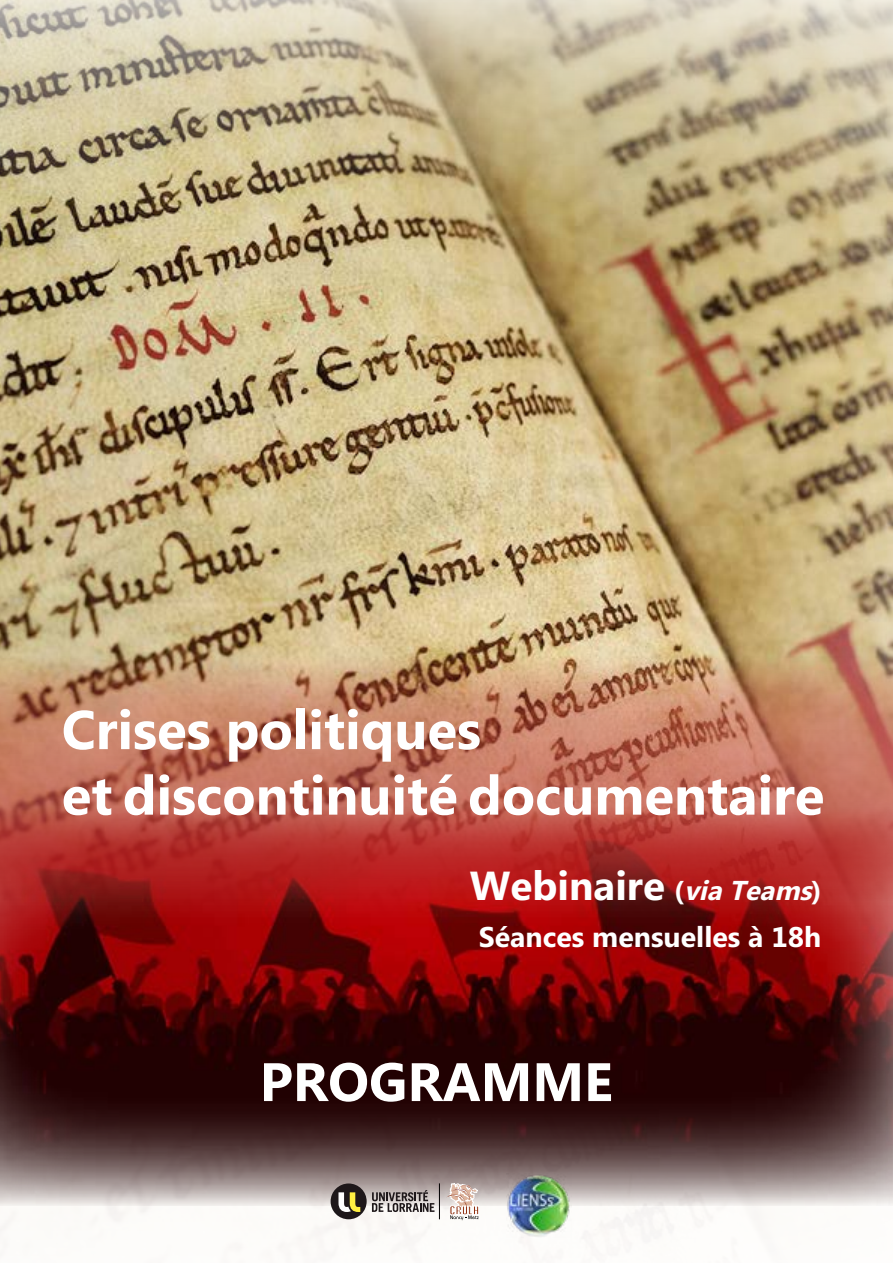
<style>
.page{position:relative;width:893px;height:1263px;background:#fff}
.page>*{position:absolute;margin:0;border:0;box-sizing:border-box;transform-origin:0 0}
.t1{font:700 54.6px/65.6px "Microsoft Phags Pa";color:#fff}
.t2{font:700 54px "Microsoft Phags Pa";color:#fff}
.t3{font:700 40.5px "Microsoft Phags Pa";color:#fff}
.t4{font:700 28.5px "Microsoft Phags Pa";color:#fff}
.s1{font-size:27.3px}
.s2{font-style:italic;font-size:27.3px}
</style>
<div class="page">
<img style="left:0;top:0;width:893px;height:656px">
<img style="left:0;top:901px;width:893px;height:305px">
<img style="left:0;top:656px;width:893px;height:245px">
<svg style="left:372px;top:1190px;width:62px;height:22px"></svg>
<div style="left:331px;top:1183px;width:36px;height:36px;background:#1e181a;border-radius:50%"></div>
<svg style="left:338px;top:1192px;width:22px;height:20px"></svg>
<hr style="left:439px;top:1183px;width:1px;height:36px;background:#000">
<svg style="left:446px;top:1183px;width:33px;height:37px"></svg>
<img style="left:507px;top:1173px;width:64px;height:65px">
<p class="t1" style="left:62px;top:694px;width:764px">Crises politiques<br>et discontinuité documentaire</p>
<p class="t3" style="left:470px;top:857px;width:353px">Webinaire <span class="s1">(</span><span class="s2">viaTeams</span><span class="s1">)</span></p>
<p class="t4" style="left:479px;top:916px;width:344px">Séances mensuelles à 18h</p>
<p class="t2" style="left:260px;top:1043px;width:355px">PROGRAMME</p>
</div>
